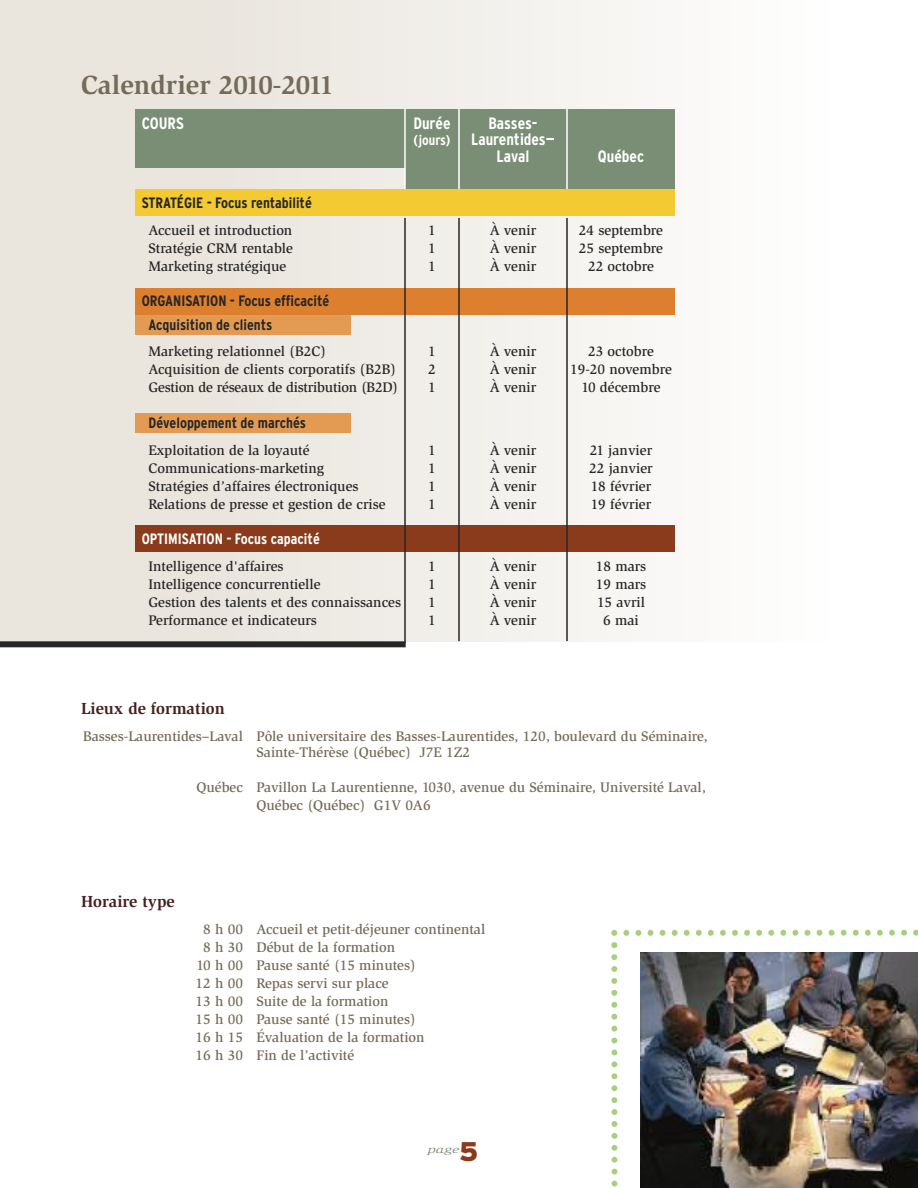
<style>
.page{position:relative;width:918px;height:1188px;background:#fff}
.page>*{position:absolute;margin:0;border:0;box-sizing:border-box;transform-origin:0 0}
.t1{font:700 27px "Slimbach";color:#766a59}
.t2{font:900 27px "Interstate";color:#893b1b}
.t3{font:700 condensed 16.5px "Interstate";color:#fff}
.t4{font:700 16.5px "Slimbach";color:#47201f}
.t5{font:700 condensed 15px/23.2px "Interstate";color:#272627}
.t6{font:700 condensed 15px "Interstate";color:#fff}
.t7{font:500 14.25px "Slimbach";color:#272627}
.t8{font:500 14.25px/16.5px "Slimbach";color:#766a59}
.t9{font:italic 10.5px "Slimbach";color:#7a8e75;scale:1.5 1}
.s1{font-size:14.25px}
</style>
<div class="page">
<div style="left:216px;top:0;width:621px;height:641px;background:linear-gradient(to right,#eae6de,#fff)"></div>
<div style="left:0;top:0;width:216px;height:641px;background:#eae6de"></div>
<div style="left:135px;top:288px;width:540px;height:27px;background:#dc7f2f"></div>
<div style="left:135px;top:315px;width:216px;height:20px;background:#e39b54"></div>
<div style="left:135px;top:413px;width:216px;height:20px;background:#e39b54"></div>
<div style="left:135px;top:525px;width:540px;height:27px;background:#893b1b"></div>
<div style="left:135px;top:109px;width:540px;height:59px;background:#7a8e75"></div>
<hr style="left:404px;top:218px;width:2px;height:425px;background:#272627">
<hr style="left:458px;top:218px;width:2px;height:423px;background:#272627">
<hr style="left:566px;top:218px;width:2px;height:423px;background:#272627">
<svg style="left:611px;top:930px;width:307px;height:6px"></svg>
<svg style="left:611px;top:942px;width:7px;height:245px"></svg>
<img style="left:640px;top:952px;width:278px;height:236px">
<div style="left:405px;top:164px;width:270px;height:29px;background:#7a8e75"></div>
<hr style="left:566px;top:109px;width:2px;height:83px;background:#fff">
<hr style="left:458px;top:109px;width:2px;height:83px;background:#fff">
<hr style="left:404px;top:109px;width:2px;height:83px;background:#fff">
<div style="left:135px;top:189px;width:540px;height:27px;background:#f3ca32"></div>
<div style="left:0;top:641px;width:406px;height:6px;background:#272627"></div>
<h1 class="t1" style="left:81px;top:75px;width:254px">Calendrier 2010-2011</h1>
<p class="t3" style="left:142px;top:113px;width:44px">COURS</p>
<p class="t3" style="left:413px;top:113px;width:39px">Durée</p>
<p class="t3" style="left:489px;top:113px;width:50px">Basses-</p>
<p class="t3" style="left:414px;top:130px;width:143px"><span class="s1">(jours)</span> Laurentides—</p>
<p class="t3" style="left:497px;top:146px;width:34px">Laval</p>
<p class="t3" style="left:598px;top:146px;width:48px">Québec</p>
<p class="t5" style="left:142px;top:191px;width:172px">STRATÉGIE - Focus rentabilité</p>
<p class="t7" style="left:148px;top:225px;width:145px">Accueil et introduction</p>
<p class="t7" style="left:428px;top:225px;width:9px">1</p>
<p class="t7" style="left:490px;top:225px;width:48px">À venir</p>
<p class="t7" style="left:579px;top:225px;width:86px">24 septembre</p>
<p class="t7" style="left:148px;top:243px;width:146px">Stratégie CRM rentable</p>
<p class="t7" style="left:428px;top:243px;width:9px">1</p>
<p class="t7" style="left:490px;top:243px;width:48px">À venir</p>
<p class="t7" style="left:579px;top:243px;width:86px">25 septembre</p>
<p class="t7" style="left:148px;top:261px;width:139px">Marketing stratégique</p>
<p class="t7" style="left:428px;top:261px;width:9px">1</p>
<p class="t7" style="left:490px;top:261px;width:48px">À venir</p>
<p class="t7" style="left:588px;top:261px;width:67px">22 octobre</p>
<p class="t5" style="left:148px;top:290px;width:182px;text-indent:-7px">ORGANISATION - Focus efficacité<br>Acquisition de clients</p>
<p class="t7" style="left:148px;top:346px;width:179px">Marketing relationnel (B2C)</p>
<p class="t7" style="left:428px;top:346px;width:9px">1</p>
<p class="t7" style="left:490px;top:346px;width:48px">À venir</p>
<p class="t7" style="left:588px;top:346px;width:67px">23 octobre</p>
<p class="t7" style="left:148px;top:364px;width:249px">Acquisition de clients corporatifs (B2B)</p>
<p class="t7" style="left:428px;top:364px;width:9px">2</p>
<p class="t7" style="left:490px;top:364px;width:48px">À venir</p>
<p class="t7" style="left:570px;top:364px;width:103px">19-20 novembre</p>
<p class="t7" style="left:149px;top:382px;width:251px">Gestion de réseaux de distribution (B2D)</p>
<p class="t7" style="left:428px;top:382px;width:9px">1</p>
<p class="t7" style="left:490px;top:382px;width:48px">À venir</p>
<p class="t7" style="left:581px;top:382px;width:81px">10 décembre</p>
<p class="t5" style="left:148px;top:411px;width:159px">Développement de marchés</p>
<p class="t7" style="left:148px;top:444px;width:163px">Exploitation de la loyauté</p>
<p class="t7" style="left:428px;top:444px;width:9px">1</p>
<p class="t7" style="left:490px;top:444px;width:48px">À venir</p>
<p class="t7" style="left:590px;top:444px;width:64px">21 janvier</p>
<p class="t7" style="left:149px;top:462px;width:177px">Communications-marketing</p>
<p class="t7" style="left:428px;top:462px;width:9px">1</p>
<p class="t7" style="left:490px;top:462px;width:48px">À venir</p>
<p class="t7" style="left:589px;top:462px;width:65px">22 janvier</p>
<p class="t7" style="left:149px;top:480px;width:212px">Stratégies d’affaires électroniques</p>
<p class="t7" style="left:428px;top:480px;width:9px">1</p>
<p class="t7" style="left:490px;top:480px;width:48px">À venir</p>
<p class="t7" style="left:591px;top:480px;width:62px">18 février</p>
<p class="t7" style="left:149px;top:498px;width:239px">Relations de presse et gestion de crise</p>
<p class="t7" style="left:428px;top:498px;width:9px">1</p>
<p class="t7" style="left:490px;top:498px;width:48px">À venir</p>
<p class="t7" style="left:591px;top:498px;width:62px">19 février</p>
<p class="t6" style="left:142px;top:530px;width:180px">OPTIMISATION - Focus capacité</p>
<p class="t7" style="left:148px;top:561px;width:137px">Intelligence d'affaires</p>
<p class="t7" style="left:428px;top:561px;width:9px">1</p>
<p class="t7" style="left:490px;top:561px;width:48px">À venir</p>
<p class="t7" style="left:596px;top:561px;width:52px">18 mars</p>
<p class="t7" style="left:149px;top:579px;width:174px">Intelligence concurrentielle</p>
<p class="t7" style="left:428px;top:579px;width:9px">1</p>
<p class="t7" style="left:490px;top:579px;width:48px">À venir</p>
<p class="t7" style="left:596px;top:579px;width:52px">19 mars</p>
<p class="t7" style="left:149px;top:597px;width:254px">Gestion des talents et des connaissances</p>
<p class="t7" style="left:428px;top:597px;width:9px">1</p>
<p class="t7" style="left:490px;top:597px;width:48px">À venir</p>
<p class="t7" style="left:597px;top:597px;width:49px">15 avril</p>
<p class="t7" style="left:149px;top:615px;width:170px">Performance et indicateurs</p>
<p class="t7" style="left:428px;top:615px;width:9px">1</p>
<p class="t7" style="left:490px;top:615px;width:48px">À venir</p>
<p class="t7" style="left:603px;top:615px;width:37px">6 mai</p>
<p class="t4" style="left:81px;top:702px;width:145px">Lieux de formation</p>
<p class="t8" style="left:257px;top:729px;width:453px;text-indent:-173px">Basses-Laurentides–Laval Pôle universitaire des Basses-Laurentides, 120, boulevard du Séminaire,<br>Sainte-Thérèse (Québec) J7E 1Z2</p>
<p class="t8" style="left:257px;top:779px;width:451px;line-height:18px;text-indent:-60px">Québec Pavillon La Laurentienne, 1030, avenue du Séminaire, Université Laval,<br>Québec (Québec) G1V 0A6</p>
<p class="t4" style="left:81px;top:895px;width:95px">Horaire type</p>
<p class="t8" style="left:203px;top:922px;width:284px">8 h 00 Accueil et petit-déjeuner continental</p>
<p class="t8" style="left:203px;top:940px;width:193px">8 h 30 Début de la formation</p>
<p class="t8" style="left:197px;top:958px;width:221px">10 h 00 Pause santé (15 minutes)</p>
<p class="t8" style="left:196px;top:976px;width:195px">12 h 00 Repas servi sur place</p>
<p class="t8" style="left:196px;top:994px;width:195px">13 h 00 Suite de la formation</p>
<p class="t8" style="left:196px;top:1012px;width:222px">15 h 00 Pause santé (15 minutes)</p>
<p class="t8" style="left:196px;top:1030px;width:231px">16 h 15 Évaluation de la formation</p>
<p class="t8" style="left:196px;top:1048px;width:160px">16 h 30 Fin de l’activité</p>
<p class="t9" style="left:428px;top:1146px;width:22px">page</p>
<h1 class="t2" style="left:459px;top:1136px;width:21px">5</h1>
</div>
